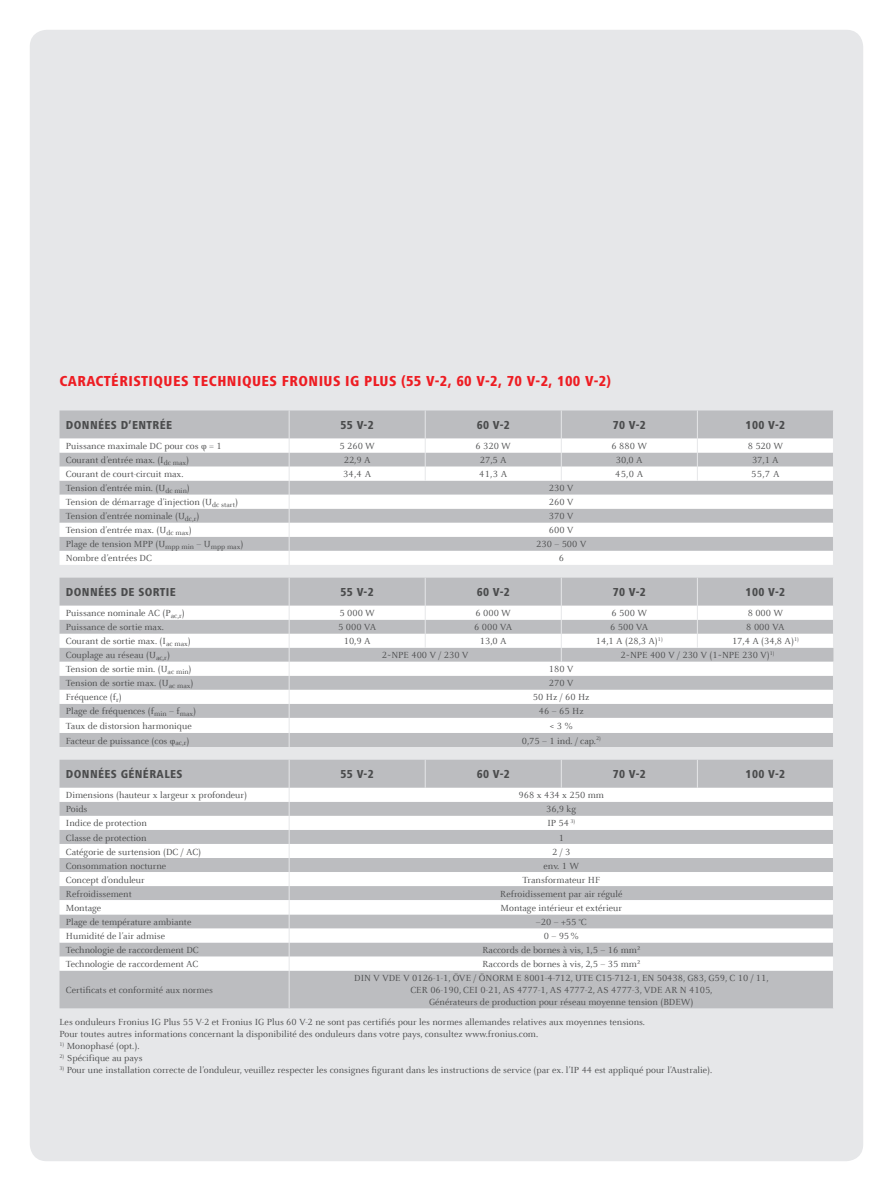
<style>
.page{position:relative;width:893px;height:1191px;background:#fff}
.page>*{position:absolute;margin:0;border:0;box-sizing:border-box;transform-origin:0 0}
.t1{font:800 condensed 15px "Frutiger Next LTW1 G";letter-spacing:.03em;color:#ee1d23}
.t2{font:800 condensed 12px "Frutiger Next LTW1 G";letter-spacing:.03em;color:#4b4c4d}
.t3{font:9.75px/12px "Celeste Offc Pro";color:#4b4c4d;text-align:center}
</style>
<div class="page">
<div style="left:30px;top:30px;width:833px;height:1131px;background:#e6e7e9;border-radius:17px"></div>
<div style="left:60px;top:410px;width:773px;height:28px;background:#bcbdc0"></div>
<svg style="left:60px;top:439px;width:773px;height:126px;background:#e1e2e3"></svg>
<svg style="left:561px;top:410px;width:1px;height:70px"></svg>
<svg style="left:697px;top:410px;width:1px;height:70px"></svg>
<svg style="left:425px;top:410px;width:1px;height:70px"></svg>
<svg style="left:289px;top:410px;width:1px;height:155px"></svg>
<div style="left:60px;top:577px;width:773px;height:170px;background:#bcbdc0"></div>
<svg style="left:60px;top:606px;width:773px;height:127px;background:#e1e2e3"></svg>
<svg style="left:697px;top:577px;width:1px;height:70px"></svg>
<svg style="left:425px;top:577px;width:1px;height:70px"></svg>
<svg style="left:289px;top:577px;width:1px;height:170px"></svg>
<svg style="left:561px;top:577px;width:1px;height:85px"></svg>
<div style="left:60px;top:759px;width:773px;height:249px;background:#bcbdc0"></div>
<svg style="left:60px;top:788px;width:773px;height:182px;background:#e0e0e2"></svg>
<svg style="left:561px;top:759px;width:1px;height:29px"></svg>
<svg style="left:697px;top:759px;width:1px;height:29px"></svg>
<svg style="left:425px;top:759px;width:1px;height:29px"></svg>
<svg style="left:289px;top:759px;width:1px;height:211px"></svg>
<hr style="left:289px;top:970px;width:1px;height:38px;background:#e6e7e9">
<h1 class="t1" style="left:60px;top:372px;width:553px">CARACTÉRISTIQUES TECHNIQUES FRONIUS IG PLUS (55 V-2, 60 V-2, 70 V-2, 100 V-2)</h1>
<p class="t2" style="left:66px;top:418px;width:108px">DONNÉES D’ENTRÉE</p>
<p class="t2" style="left:341px;top:418px;width:35px">55 V-2</p>
<p class="t2" style="left:477px;top:418px;width:35px">60 V-2</p>
<p class="t2" style="left:613px;top:418px;width:35px">70 V-2</p>
<p class="t2" style="left:746px;top:418px;width:41px">100 V-2</p>
<p class="t3" style="left:66px;top:440px;width:157px">Puissance maximale DC pour cos φ = 1</p>
<p class="t3" style="left:339px;top:440px;width:37px">5 260 W</p>
<p class="t3" style="left:475px;top:440px;width:37px">6 320 W</p>
<p class="t3" style="left:612px;top:440px;width:37px">6 880 W</p>
<p class="t3" style="left:748px;top:440px;width:37px">8 520 W</p>
<p class="t3" style="left:66px;top:454px;width:125px">Courant d’entrée max. (I<sub>dc</sub> <sub>max</sub>)</p>
<p class="t3" style="left:344px;top:454px;width:28px">22,9 A</p>
<p class="t3" style="left:480px;top:454px;width:28px">27,5 A</p>
<p class="t3" style="left:616px;top:454px;width:28px">30,0 A</p>
<p class="t3" style="left:752px;top:454px;width:28px">37,1 A</p>
<p class="t3" style="left:66px;top:468px;width:119px">Courant de court-circuit max.</p>
<p class="t3" style="left:343px;top:468px;width:30px">34,4 A</p>
<p class="t3" style="left:479px;top:468px;width:30px">41,3 A</p>
<p class="t3" style="left:615px;top:468px;width:30px">45,0 A</p>
<p class="t3" style="left:751px;top:468px;width:30px">55,7 A</p>
<p class="t3" style="left:66px;top:482px;width:125px">Tension d’entrée min. (U<sub>dc</sub> <sub>min</sub>)</p>
<p class="t3" style="left:549px;top:482px;width:26px">230 V</p>
<p class="t3" style="left:66px;top:496px;width:174px">Tension de démarrage d’injection (U<sub>dc</sub> <sub>start</sub>)</p>
<p class="t3" style="left:549px;top:496px;width:26px">260 V</p>
<p class="t3" style="left:66px;top:510px;width:135px">Tension d’entrée nominale (U<sub>dc,r</sub>)</p>
<p class="t3" style="left:549px;top:510px;width:26px">370 V</p>
<p class="t3" style="left:66px;top:524px;width:127px">Tension d’entrée max. (U<sub>dc</sub> <sub>max</sub>)</p>
<p class="t3" style="left:549px;top:524px;width:26px">600 V</p>
<p class="t3" style="left:66px;top:538px;width:179px">Plage de tension MPP (U<sub>mpp</sub> <sub>min</sub> – U<sub>mpp</sub> <sub>max</sub>)</p>
<p class="t3" style="left:536px;top:538px;width:52px">230 – 500 V</p>
<p class="t3" style="left:66px;top:552px;width:88px">Nombre d’entrées DC</p>
<p class="t3" style="left:559px;top:552px;width:7px">6</p>
<p class="t2" style="left:66px;top:585px;width:112px">DONNÉES DE SORTIE</p>
<p class="t2" style="left:341px;top:585px;width:35px">55 V-2</p>
<p class="t2" style="left:477px;top:585px;width:35px">60 V-2</p>
<p class="t2" style="left:613px;top:585px;width:35px">70 V-2</p>
<p class="t2" style="left:746px;top:585px;width:41px">100 V-2</p>
<p class="t3" style="left:66px;top:607px;width:120px">Puissance nominale AC (P<sub>ac,r</sub>)</p>
<p class="t3" style="left:339px;top:607px;width:37px">5 000 W</p>
<p class="t3" style="left:475px;top:607px;width:37px">6 000 W</p>
<p class="t3" style="left:612px;top:607px;width:37px">6 500 W</p>
<p class="t3" style="left:748px;top:607px;width:37px">8 000 W</p>
<p class="t3" style="left:66px;top:621px;width:100px">Puissance de sortie max.</p>
<p class="t3" style="left:338px;top:621px;width:40px">5 000 VA</p>
<p class="t3" style="left:474px;top:621px;width:40px">6 000 VA</p>
<p class="t3" style="left:610px;top:621px;width:40px">6 500 VA</p>
<p class="t3" style="left:746px;top:621px;width:40px">8 000 VA</p>
<p class="t3" style="left:66px;top:635px;width:126px">Courant de sortie max. (I<sub>ac</sub> <sub>max</sub>)</p>
<p class="t3" style="left:344px;top:635px;width:28px">10,9 A</p>
<p class="t3" style="left:480px;top:635px;width:28px">13,0 A</p>
<p class="t3" style="left:596px;top:635px;width:68px">14,1 A (28,3 A)<sup>1)</sup></p>
<p class="t3" style="left:732px;top:635px;width:68px">17,4 A (34,8 A)<sup>1)</sup></p>
<p class="t3" style="left:66px;top:649px;width:106px">Couplage au réseau (U<sub>ac,r</sub>)</p>
<p class="t3" style="left:382px;top:649px;width:88px">2~NPE 400 V / 230 V</p>
<p class="t3" style="left:620px;top:649px;width:156px">2~NPE 400 V / 230 V (1~NPE 230 V)<sup>1)</sup></p>
<p class="t3" style="left:66px;top:663px;width:127px">Tension de sortie min. (U<sub>ac</sub> <sub>min</sub>)</p>
<p class="t3" style="left:549px;top:663px;width:26px">180 V</p>
<p class="t3" style="left:66px;top:677px;width:129px">Tension de sortie max. (U<sub>ac</sub> <sub>max</sub>)</p>
<p class="t3" style="left:549px;top:677px;width:26px">270 V</p>
<p class="t3" style="left:66px;top:691px;width:58px">Fréquence (f<sub>r</sub>)</p>
<p class="t3" style="left:533px;top:691px;width:58px">50 Hz / 60 Hz</p>
<p class="t3" style="left:66px;top:705px;width:132px">Plage de fréquences (f<sub>min</sub> – f<sub>max</sub>)</p>
<p class="t3" style="left:539px;top:705px;width:46px">46 – 65 Hz</p>
<p class="t3" style="left:66px;top:720px;width:127px">Taux de distorsion harmonique</p>
<p class="t3" style="left:550px;top:720px;width:25px">&lt; 3 %</p>
<p class="t3" style="left:66px;top:734px;width:125px">Facteur de puissance (cos φ<sub>ac,r</sub>)</p>
<p class="t3" style="left:522px;top:734px;width:81px">0,75 – 1 ind. / cap.<sup>2)</sup></p>
<p class="t2" style="left:66px;top:767px;width:118px">DONNÉES GÉNÉRALES</p>
<p class="t2" style="left:341px;top:767px;width:35px">55 V-2</p>
<p class="t2" style="left:477px;top:767px;width:35px">60 V-2</p>
<p class="t2" style="left:613px;top:767px;width:35px">70 V-2</p>
<p class="t2" style="left:746px;top:767px;width:41px">100 V-2</p>
<p class="t3" style="left:66px;top:789px;width:183px">Dimensions (hauteur x largeur x profondeur)</p>
<p class="t3" style="left:519px;top:789px;width:87px">968 x 434 x 250 mm</p>
<p class="t3" style="left:66px;top:803px;width:23px">Poids</p>
<p class="t3" style="left:546px;top:803px;width:32px">36,9 kg</p>
<p class="t3" style="left:66px;top:817px;width:82px">Indice de protection</p>
<p class="t3" style="left:547px;top:817px;width:29px">IP 54 <sup>3)</sup></p>
<p class="t3" style="left:66px;top:831px;width:82px">Classe de protection</p>
<p class="t3" style="left:559px;top:831px;width:7px">1</p>
<p class="t3" style="left:66px;top:845px;width:137px">Catégorie de surtension (DC / AC)</p>
<p class="t3" style="left:552px;top:845px;width:20px">2 / 3</p>
<p class="t3" style="left:66px;top:859px;width:102px">Consommation nocturne</p>
<p class="t3" style="left:543px;top:859px;width:37px">env. 1 W</p>
<p class="t3" style="left:66px;top:873px;width:80px">Concept d’onduleur</p>
<p class="t3" style="left:522px;top:873px;width:79px">Transformateur HF</p>
<p class="t3" style="left:66px;top:887px;width:67px">Refroidissement</p>
<p class="t3" style="left:500px;top:887px;width:124px">Refroidissement par air régulé</p>
<p class="t3" style="left:66px;top:901px;width:37px">Montage</p>
<p class="t3" style="left:501px;top:901px;width:123px">Montage intérieur et extérieur</p>
<p class="t3" style="left:66px;top:916px;width:127px">Plage de température ambiante</p>
<p class="t3" style="left:536px;top:916px;width:52px">–20 – +55 °C</p>
<p class="t3" style="left:66px;top:930px;width:101px">Humidité de l’air admise</p>
<p class="t3" style="left:544px;top:930px;width:37px">0 – 95%</p>
<p class="t3" style="left:66px;top:944px;width:134px">Technologie de raccordement DC</p>
<p class="t3" style="left:482px;top:944px;width:159px">Raccords de bornes à vis, 1,5 – 16 mm²</p>
<p class="t3" style="left:66px;top:958px;width:134px">Technologie de raccordement AC</p>
<p class="t3" style="left:482px;top:958px;width:159px">Raccords de bornes à vis, 2,5 – 35 mm²</p>
<p class="t3" style="left:66px;top:983px;width:148px">Certificats et conformité aux normes</p>
<p class="t3" style="left:354px;top:971px;width:416px">DIN V VDE V 0126-1-1, ÖVE / ÖNORM E 8001-4-712, UTE C15-712-1, EN 50438, G83, G59, C 10 / 11,<br>CER 06-190, CEI 0-21, AS 4777-1, AS 4777-2, AS 4777-3, VDE AR N 4105,<br>Générateurs de production pour réseau moyenne tension (BDEW)</p>
<p class="t3" style="left:60px;top:1015px;width:587px;text-align:left">Les onduleurs Fronius IG Plus 55 V-2 et Fronius IG Plus 60 V-2 ne sont pas certifiés pour les normes allemandes relatives aux moyennes tensions.<br>Pour toutes autres informations concernant la disponibilité des onduleurs dans votre pays, consultez www.fronius.com.</p>
<p class="t3" style="left:60px;top:1039px;width:81px"><sup>1)</sup> Monophasé (opt.).</p>
<p class="t3" style="left:60px;top:1051px;width:85px"><sup>2)</sup> Spécifique au pays</p>
<p class="t3" style="left:60px;top:1063px;width:654px"><sup>3)</sup> Pour une installation correcte de l’onduleur, veuillez respecter les consignes figurant dans les instructions de service (par ex. lʼIP 44 est appliqué pour lʼAustralie).</p>
</div>
